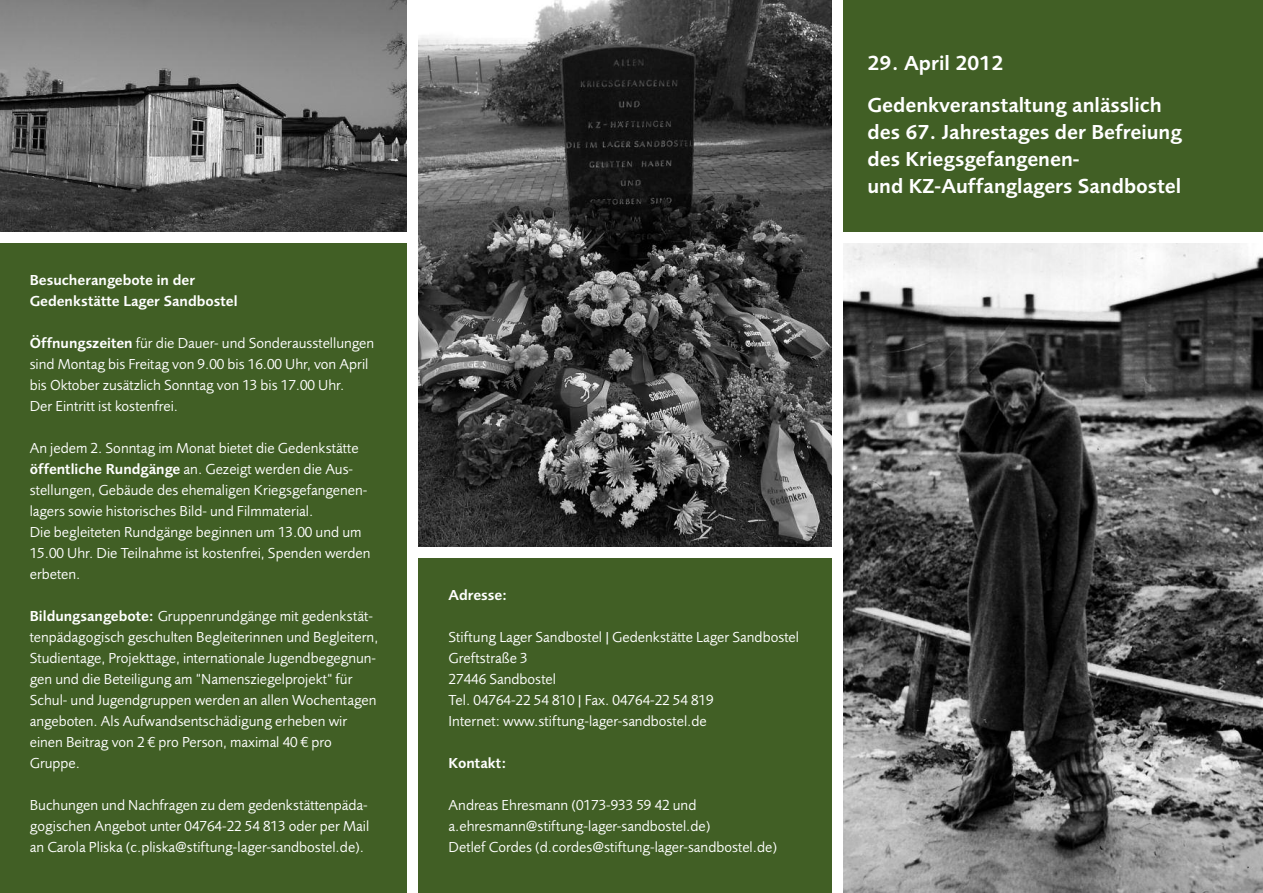
<style>
.page{position:relative;width:1263px;height:893px;background:#415f25}
.page>*{position:absolute;margin:0;border:0;box-sizing:border-box;transform-origin:0 0}
.t1{font:21px/27px "Foundry Sans Demi";color:#fff}
.t2{font:15px/21px "Foundry Sans";color:#fff}
.t3{font:15px/21px "Foundry Sans Demi";color:#fff}
.s1{font-family:"Foundry Sans Demi"}
</style>
<div class="page">
<img style="left:418px;top:0;width:414px;height:547px">
<img style="left:0;top:0;width:407px;height:232px">
<div style="left:415px;top:547px;width:423px;height:11px;background:#fff"></div>
<div style="left:407px;top:0;width:11px;height:893px;background:#fff"></div>
<img style="left:843px;top:243px;width:420px;height:650px">
<div style="left:832px;top:0;width:11px;height:893px;background:#fff"></div>
<div style="left:0;top:232px;width:412px;height:11px;background:#fff"></div>
<div style="left:838px;top:232px;width:425px;height:11px;background:#fff"></div>
<p class="t3" style="left:30px;top:269px;width:209px">Besucherangebote in der<br>Gedenkstätte Lager Sandbostel</p>
<p class="t2" style="left:30px;top:332px;width:346px"><span class="s1">Öffnungszeiten</span> für die Dauer- und Sonderausstellungen sind Montag bis Freitag von 9.00 bis 16.00 Uhr, von April bis Oktober zusätzlich Sonntag von 13 bis 17.00 Uhr.<br>Der Eintritt ist kostenfrei.</p>
<p class="t2" style="left:30px;top:437px;width:342px">An jedem 2. Sonntag im Monat bietet die Gedenkstätte <span class="s1">öffentliche Rundgänge</span> an. Gezeigt werden die Aus&shy;stellungen, Gebäude des ehemaligen Kriegsgefangenen&shy;lagers sowie historisches Bild- und Filmmaterial.<br>Die begleiteten Rundgänge beginnen um 13.00 und um 15.00 Uhr. Die Teilnahme ist kostenfrei, Spenden werden erbeten.</p>
<p class="t2" style="left:30px;top:605px;width:350px"><span class="s1">Bildungsangebote:</span> Gruppenrundgänge mit gedenkstät&shy;tenpädagogisch geschulten Begleiterinnen und Begleitern, Studientage, Projekttage, internationale Jugendbegegnun&shy;gen und die Beteiligung am “Namensziegelprojekt“ für Schul- und Jugendgruppen werden an allen Wochentagen angeboten. Als Aufwandsentschädigung erheben wir einen Beitrag von 2 € pro Person, maximal 40 € pro Gruppe.</p>
<p class="t2" style="left:30px;top:794px;width:341px;text-align:justify">Buchungen und Nachfragen zu dem gedenkstättenpäda&shy;gogischen Angebot unter 04764-22 54 813 oder per Mail an Carola Pliska (c.pliska@stiftung-lager-sandbostel.de).</p>
<h1 class="t1" style="left:867px;top:42px;width:296px;line-height:41.8px">29. April 2012<br>Gedenkveranstaltung anlässlich</h1>
<h1 class="t1" style="left:867px;top:118px;width:316px">des 67. Jahrestages der Befreiung des Kriegsgefangenen-<br>und KZ-Auffanglagers Sandbostel</h1>
<p class="t3" style="left:449px;top:584px;width:60px">Adresse:</p>
<p class="t2" style="left:449px;top:626px;width:352px">Stiftung Lager Sandbostel | Gedenkstätte Lager Sandbostel Greftstraße 3<br>27446 Sandbostel<br>Tel. 04764-22 54 810 | Fax. 04764-22 54 819<br>Internet: www.stiftung-lager-sandbostel.de</p>
<p class="t3" style="left:449px;top:752px;width:59px">Kontakt:</p>
<p class="t2" style="left:449px;top:794px;width:330px">Andreas Ehresmann (0173-933 59 42 und a.ehresmann@stiftung-lager-sandbostel.de)<br>Detlef Cordes (d.cordes@stiftung-lager-sandbostel.de)</p>
</div>
